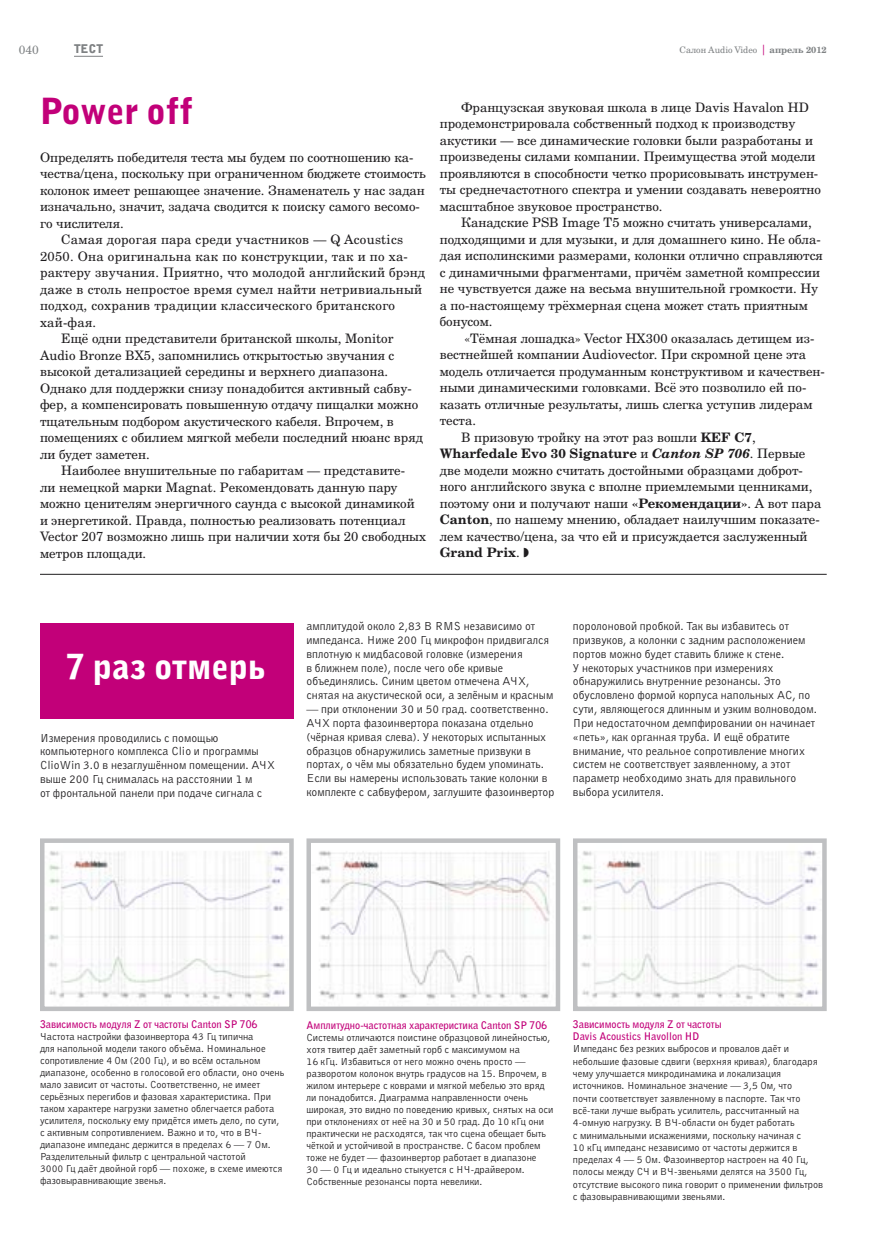
<style>
.page{position:relative;width:888px;height:1258px;background:#fff}
.page>*{position:absolute;margin:0;border:0;box-sizing:border-box;transform-origin:0 0}
.t1{font:36px "Bell Gothic C Blk BT";color:#c20079}
.t2{font:34.5px "Bell Gothic C Blk BT";color:#fff}
.t3{font:13.05px "New Century Schlbk Cyr";color:#1f1d1f}
.t4{font:13.05px "New Century Schlbk Cyr";letter-spacing:.02em;color:#1f1d1f}
.t5{font:700 13.05px "New Century Schlbk Cyr";color:#1f1d1f}
.t6{font:12px/13.8px "Bell Gothic CBT";color:#1f1d1f}
.t7{font:12px "Bell Gothic C Blk BT";color:#7e8183}
.t8{font:12px "New Century Schlbk Cyr";color:#7e8183}
.t9{font:10.5px/12px "Bell Gothic CBT";color:#1f1d1f}
.t10{font:9px "New Century Schlbk Cyr";color:#7e8183}
.s1{font-size:10.5px;color:#c20079}
.s2{font-weight:700}
.s3{font-weight:400}
.s4{font-style:italic}
.s5{font-weight:700;color:#c20079}
</style>
<div class="page">
<img style="left:48px;top:850px;width:238px;height:156px">
<div style="left:40px;top:838px;width:254px;height:173px;border:4px solid #bfc0c2"></div>
<img style="left:315px;top:851px;width:235px;height:151px">
<div style="left:306px;top:838px;width:254px;height:173px;border:4px solid #bfc0c2"></div>
<div style="left:40px;top:623px;width:254px;height:95px;background:#c20079"></div>
<img style="left:581px;top:850px;width:238px;height:156px">
<div style="left:573px;top:838px;width:254px;height:173px;border:4px solid #bfc0c2"></div>
<hr style="left:40px;top:574px;width:787px;height:1px;background:#1f1d1f">
<svg style="left:74px;top:56px;width:29px;height:1px"></svg>
<p class="t8" style="left:19px;top:42px;width:22px">040</p>
<p class="t7" style="left:74px;top:41px;width:30px">ТЕСТ</p>
<p class="t10" style="left:679px;top:44px;width:149px">Салон Audio Video <span class="s1">|</span> <span class="s2">апрель 2012</span></p>
<p class="t1" style="left:40px;top:88px;width:155px">Power off</p>
<p class="t3" style="left:40px;top:149px;width:375px">Определять победителя теста мы будем по соотношению ка-</p>
<p class="t3" style="left:40px;top:165px;width:387px">чества/цена, поскольку при ограниченном бюджете стоимость</p>
<p class="t3" style="left:40px;top:182px;width:386px">колонок имеет решающее значение. Знаменатель у нас задан</p>
<p class="t3" style="left:40px;top:198px;width:381px">изначально, значит, задача сводится к поиску самого весомо-</p>
<p class="t3" style="left:40px;top:215px;width:85px">го числителя.</p>
<p class="t4" style="left:61px;top:231px;width:343px">Самая дорогая пара среди участников — Q Acoustics</p>
<p class="t4" style="left:40px;top:248px;width:369px">2050. Она оригинальна как по конструкции, так и по ха-</p>
<p class="t4" style="left:40px;top:264px;width:387px">рактеру звучания. Приятно, что молодой английский брэнд</p>
<p class="t4" style="left:40px;top:281px;width:384px">даже в столь непростое время сумел найти нетривиальный</p>
<p class="t4" style="left:40px;top:297px;width:357px">подход, сохранив традиции классического британского</p>
<p class="t3" style="left:40px;top:314px;width:58px">хай-фая.</p>
<p class="t3" style="left:61px;top:330px;width:334px">Ещё одни представители британской школы, Monitor</p>
<p class="t3" style="left:40px;top:347px;width:356px">Audio Bronze BX5, запомнились открытостью звучания с</p>
<p class="t3" style="left:40px;top:363px;width:350px">высокой детализацией середины и верхнего диапазона.</p>
<p class="t3" style="left:40px;top:380px;width:373px">Однако для поддержки снизу понадобится активный сабву-</p>
<p class="t3" style="left:40px;top:396px;width:380px">фер, а компенсировать повышенную отдачу пищалки можно</p>
<p class="t3" style="left:40px;top:413px;width:355px">тщательным подбором акустического кабеля. Впрочем, в</p>
<p class="t3" style="left:40px;top:429px;width:384px">помещениях с обилием мягкой мебели последний нюанс вряд</p>
<p class="t3" style="left:40px;top:446px;width:111px">ли будет заметен.</p>
<p class="t3" style="left:61px;top:462px;width:345px">Наиболее внушительные по габаритам — представите-</p>
<p class="t3" style="left:40px;top:479px;width:359px">ли немецкой марки Magnat. Рекомендовать данную пару</p>
<p class="t3" style="left:40px;top:495px;width:376px">можно ценителям энергичного саунда с высокой динамикой</p>
<p class="t3" style="left:40px;top:512px;width:367px">и энергетикой. Правда, полностью реализовать потенциал</p>
<p class="t3" style="left:40px;top:528px;width:388px">Vector 207 возможно лишь при наличии хотя бы 20 свободных</p>
<p class="t3" style="left:40px;top:545px;width:108px">метров площади.</p>
<p class="t3" style="left:461px;top:99px;width:349px">Французская звуковая школа в лице Davis Havalon HD</p>
<p class="t3" style="left:440px;top:116px;width:357px">продемонстрировала собственный подход к производству</p>
<p class="t3" style="left:440px;top:132px;width:375px">акустики — все динамические головки были разработаны и</p>
<p class="t3" style="left:440px;top:149px;width:377px">произведены силами компании. Преимущества этой модели</p>
<p class="t3" style="left:440px;top:165px;width:380px">проявляются в способности четко прорисовывать инструмен-</p>
<p class="t3" style="left:440px;top:182px;width:383px">ты среднечастотного спектра и умении создавать невероятно</p>
<p class="t3" style="left:440px;top:198px;width:224px">масштабное звуковое пространство.</p>
<p class="t3" style="left:461px;top:214px;width:352px">Канадские PSB Image T5 можно считать универсалами,</p>
<p class="t3" style="left:440px;top:231px;width:382px">подходящими и для музыки, и для домашнего кино. Не обла-</p>
<p class="t3" style="left:440px;top:247px;width:384px">дая исполинскими размерами, колонки отлично справляются</p>
<p class="t3" style="left:440px;top:264px;width:382px">с динамичными фрагментами, причём заметной компрессии</p>
<p class="t3" style="left:440px;top:280px;width:380px">не чувствуется даже на весьма внушительной громкости. Ну</p>
<p class="t3" style="left:440px;top:297px;width:370px">а по-настоящему трёхмерная сцена может стать приятным</p>
<p class="t3" style="left:440px;top:313px;width:54px">бонусом.</p>
<p class="t3" style="left:465px;top:330px;width:351px">«Тёмная лошадка» Vector HX300 оказалась детищем из-</p>
<p class="t3" style="left:440px;top:346px;width:368px">вестнейшей компании Audiovector. При скромной цене эта</p>
<p class="t3" style="left:440px;top:363px;width:387px">модель отличается продуманным конструктивом и качествен-</p>
<p class="t3" style="left:440px;top:379px;width:368px">ными динамическими головками. Всё это позволило ей по-</p>
<p class="t3" style="left:440px;top:396px;width:374px">казать отличные результаты, лишь слегка уступив лидерам</p>
<p class="t3" style="left:440px;top:412px;width:38px">теста.</p>
<p class="t3" style="left:461px;top:429px;width:296px">В призовую тройку на этот раз вошли <span class="s2">KEF C7</span>,</p>
<p class="t5" style="left:440px;top:445px;width:367px">Wharfedale Evo 30 Signature <span class="s3">и</span> <span class="s4">Canton SP 706</span><span class="s3">. Первые</span></p>
<p class="t3" style="left:440px;top:462px;width:365px">две модели можно считать достойными образцами доброт-</p>
<p class="t3" style="left:440px;top:478px;width:374px">ного английского звука с вполне приемлемыми ценниками,</p>
<p class="t3" style="left:440px;top:495px;width:383px">поэтому они и получают наши <span class="s2">«Рекомендации»</span>. А вот пара</p>
<p class="t3" style="left:440px;top:511px;width:382px"><span class="s2">Canton</span>, по нашему мнению, обладает наилучшим показате-</p>
<p class="t3" style="left:440px;top:528px;width:369px">лем качество/цена, за что ей и присуждается заслуженный</p>
<p class="t5" style="left:440px;top:544px;width:91px">Grand Prix<span class="s3">.</span> ◗</p>
<p class="t2" style="left:66px;top:645px;width:201px">7 раз отмерь</p>
<p class="t6" style="left:40px;top:731px;width:237px">Измерения проводились с помощью компьютерного комплекса Clio и программы ClioWin 3.0 в незаглушённом помещении. АЧХ выше 200 Гц снималась на расстоянии 1 м<br>от фронтальной панели при подаче сигнала с</p>
<p class="t6" style="left:306px;top:619px;width:248px">амплитудой около 2,83 В RMS независимо от импеданса. Ниже 200 Гц микрофон придвигался вплотную к мидбасовой головке (измерения<br>в ближнем поле), после чего обе кривые объединялись. Синим цветом отмечена АЧХ, снятая на акустической оси, а зелёным и красным</p>
<p class="t6" style="left:306px;top:702px;width:249px">— при отклонении 30 и 50 град. соответственно.<br>АЧХ порта фазоинвертора показана отдельно (чёрная кривая слева). У некоторых испытанных образцов обнаружились заметные призвуки в портах, о чём мы обязательно будем упоминать.<br>Если вы намерены использовать такие колонки в комплекте с сабвуфером, заглушите фазоинвертор</p>
<p class="t6" style="left:573px;top:619px;width:246px">поролоновой пробкой. Так вы избавитесь от призвуков, а колонки с задним расположением портов можно будет ставить ближе к стене.<br>У некоторых участников при измерениях обнаружились внутренние резонансы. Это обусловлено формой корпуса напольных АС, по сути, являющегося длинным и узким волноводом.<br>При недостаточном демпфировании он начинает «петь», как органная труба. И ещё обратите внимание, что реальное сопротивление многих систем не соответствует заявленному, а этот параметр необходимо знать для правильного выбора усилителя.</p>
<p class="t9" style="left:40px;top:1019px;width:246px"><span class="s5">Зависимость модуля Z от частоты Canton SP 706<br></span>Частота настройки фазоинвертора 43 Гц типична<br>для напольной модели такого объёма. Номинальное сопротивление 4 Ом (200 Гц), и во всём остальном диапазоне, особенно в голосовой его области, оно очень мало зависит от частоты. Соответственно, не имеет серьёзных перегибов и фазовая характеристика. При таком характере нагрузки заметно облегчается работа усилителя, поскольку ему придётся иметь дело, по сути, с активным сопротивлением. Важно и то, что в ВЧ&shy;диапазоне импеданс держится в пределах 6 — 7 Ом.<br>Разделительный фильтр с центральной частотой<br>3000 Гц даёт двойной горб — похоже, в схеме имеются фазовыравнивающие звенья.</p>
<p class="t9" style="left:306px;top:1019px;width:248px"><span class="s5">Амплитудно-частотная характеристика Canton SP 706<br></span>Системы отличаются поистине образцовой линейностью, хотя твитер даёт заметный горб с максимумом на<br>16 кГц. Избавиться от него можно очень просто — разворотом колонок внутрь градусов на 15. Впрочем, в жилом интерьере с коврами и мягкой мебелью это вряд ли понадобится. Диаграмма направленности очень широкая, это видно по поведению кривых, снятых на оси при отклонениях от неё на 30 и 50 град. До 10 кГц они практически не расходятся, так что сцена обещает быть чёткой и устойчивой в пространстве. С басом проблем тоже не будет — фазоинвертор работает в диапазоне<br>30 — 0 Гц и идеально стыкуется с НЧ-драйвером.<br>Собственные резонансы порта невелики.</p>
<p class="t9" style="left:573px;top:1019px;width:252px"><span class="s5">Зависимость модуля Z от частоты<br>Davis Acoustics Havollon HD<br></span>Импеданс без резких выбросов и провалов даёт и небольшие фазовые сдвиги (верхняя кривая), благодаря чему улучшается микродинамика и локализация источников. Номинальное значение — 3,5 Ом, что<br>почти соответствует заявленному в паспорте. Так что всё-таки лучше выбрать усилитель, рассчитанный на 4-омную нагрузку. В ВЧ-области он будет работать<br>с минимальными искажениями, поскольку начиная с<br>10 кГц импеданс независимо от частоты держится в пределах 4 — 5 Ом. Фазоинвертор настроен на 40 Гц, полосы между СЧ и ВЧ-звеньями делятся на 3500 Гц, отсутствие высокого пика говорит о применении фильтров с фазовыравнивающими звеньями.</p>
</div>
